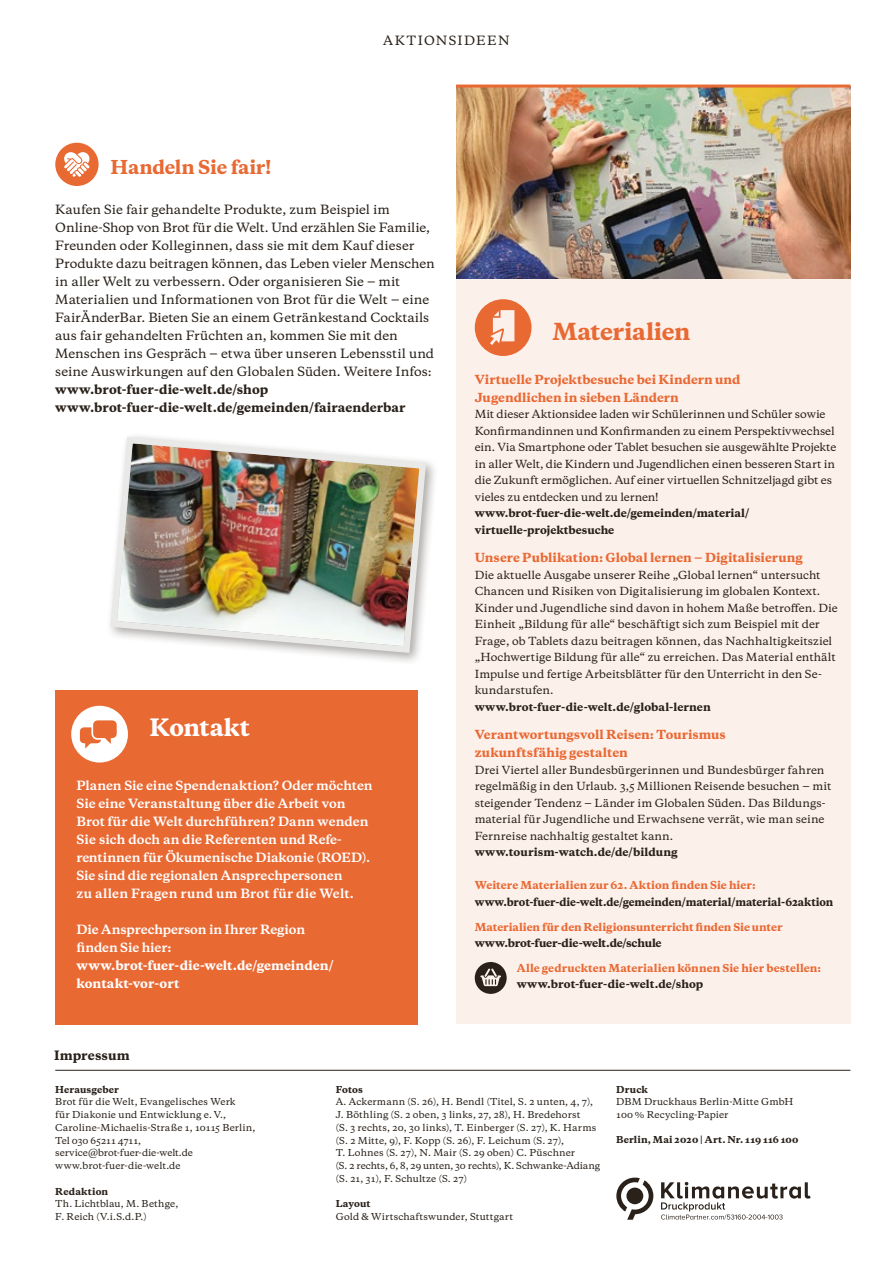
<style>
.page{position:relative;width:893px;height:1263px;background:#fff}
.page>*{position:absolute;margin:0;border:0;box-sizing:border-box;transform-origin:0 0}
.t1{font:800 22.5px "Galaxie Copernicus";letter-spacing:-.01em;color:#fff}
.t2{font:800 22.05px "Galaxie Copernicus";letter-spacing:-.015em;color:#e96933}
.t3{font:800 18px "Galaxie Copernicus";letter-spacing:-.015em;color:#e96933}
.t4{font:800 12.15px "Galaxie Copernicus";letter-spacing:.01em;color:#29211a}
.t5{font:500 12px/18px "Galaxie Copernicus";color:#29211a}
.t6{font:700 12px/18px "Galaxie Copernicus";letter-spacing:-.005em;color:#fff}
.t7{font:800 12px/18px "Galaxie Copernicus";letter-spacing:.005em;color:#29211a}
.t8{font:800 12px/18px "Galaxie Copernicus";color:#fff}
.t9{font:500 12px "Galaxie Copernicus";letter-spacing:.105em;color:#29211a}
.t10{font:800 11.7px/18px "Galaxie Copernicus";letter-spacing:.005em;color:#e96933}
.t11{font:500 10.5px/16.5px "Galaxie Copernicus";color:#29211a}
.t12{font:800 10.5px/16.5px "Galaxie Copernicus";color:#29211a}
.t13{font:800 10.5px "Galaxie Copernicus";color:#29211a;scale:.96 1}
.t14{font:800 10.5px "Galaxie Copernicus";letter-spacing:-.025em;color:#29211a}
.t15{font:800 10.35px "Galaxie Copernicus";letter-spacing:.005em;color:#e96933}
.t16{font:500 9px/12.8px "Galaxie Copernicus";letter-spacing:.01em;color:#29211a}
.t17{font:800 9px "Galaxie Copernicus";letter-spacing:.015em;color:#29211a}
.s1{font-size:12px}
</style>
<div class="page">
<div style="left:456px;top:88px;width:394px;height:936px;background:#fcf0eb"></div>
<svg style="left:475px;top:962px;width:32px;height:32px"></svg>
<hr style="left:55px;top:1070px;width:795px;height:1px;background:#29211a">
<svg style="left:475px;top:299px;width:56px;height:57px"></svg>
<div style="left:55px;top:143px;width:44px;height:43px;background:#e96933;border-radius:50%"></div>
<div style="left:106px;top:432px;width:333px;height:234px;background:#29211a;opacity:.4"></div>
<img style="left:107px;top:433px;width:322px;height:223px">
<div style="left:55px;top:690px;width:363px;height:334px;background:#e96933"></div>
<svg style="left:71px;top:706px;width:57px;height:56px"></svg>
<img style="left:456px;top:88px;width:394px;height:190px">
<hr style="left:456px;top:85px;width:394px;height:3px;background:#e96933">
<svg style="left:616px;top:1177px;width:37px;height:43px"></svg>
<svg style="left:661px;top:1182px;width:149px;height:37px"></svg>
<svg style="left:64px;top:152px;width:26px;height:25px"></svg>
<p class="t9" style="left:383px;top:32px;width:128px">AKTIONSIDEEN</p>
<h3 class="t3" style="left:111px;top:155px;width:162px">Handeln Sie fair!</h3>
<p class="t5" style="left:55px;top:201px;width:381px">Kaufen Sie fair gehandelte Produkte, zum Beispiel im Online-Shop von Brot für die Welt. Und erzählen Sie Familie, Freunden oder Kolleginnen, dass sie mit dem Kauf dieser Produkte dazu beitragen können, das Leben vieler Menschen in aller Welt zu verbessern. Oder organisieren Sie ‒ mit Materialien und Informationen von Brot für die Welt ‒ eine FairÄnderBar. Bieten Sie an einem Getränkestand Cocktails aus fair gehandelten Früchten an, kommen Sie mit den Menschen ins Gespräch ‒ etwa über unseren Lebensstil und seine Auswirkungen auf den Globalen Süden. Weitere Infos:</p>
<p class="t7" style="left:55px;top:381px;width:352px">www.brot-fuer-die-welt.de/shop www.brot-fuer-die-welt.de/gemeinden/fairaenderbar</p>
<h1 class="t1" style="left:150px;top:713px;width:102px">Kontakt</h1>
<p class="t6" style="left:77px;top:777px;width:298px">Planen Sie eine Spendenaktion? Oder möchten Sie eine Veranstaltung über die Arbeit von Brot für die Welt durchführen? Dann wenden Sie sich doch an die Referenten und Refe&shy;rentinnen für Ökumenische Diakonie (ROED).<br>Sie sind die regionalen Ansprechpersonen<br>zu allen Fragen rund um Brot für die Welt.</p>
<p class="t6" style="left:77px;top:921px;width:230px">Die Ansprechperson in Ihrer Region finden Sie hier:</p>
<p class="t8" style="left:77px;top:957px;width:259px">www.brot-fuer-die-welt.de/gemeinden/ kontakt-vor-ort</p>
<p class="t4" style="left:54px;top:1048px;width:77px">Impressum</p>
<h2 class="t2" style="left:552px;top:317px;width:140px">Materialien</h2>
<p class="t10" style="left:475px;top:370px;width:267px">Virtuelle Projektbesuche bei Kindern und<br>Jugendlichen in sieben Ländern</p>
<p class="t11" style="left:475px;top:406px;width:363px">Mit dieser Aktionsidee laden wir Schülerinnen und Schüler sowie Konfirmandinnen und Konfirmanden zu einem Perspektivwechsel ein. Via Smartphone oder Tablet besuchen sie ausgewählte Projekte in aller Welt, die Kindern und Jugendlichen einen besseren Start in die Zukunft ermöglichen. Auf einer virtuellen Schnitzeljagd gibt es vieles zu entdecken und zu lernen!</p>
<p class="t12" style="left:475px;top:505px;width:276px">www.brot-fuer-die-welt.de/gemeinden/material/ virtuelle-projektbesuche</p>
<p class="t10" style="left:475px;top:549px;width:329px">Unsere Publikation: Global lernen <span class="s1">‒</span> Digitalisierung</p>
<p class="t11" style="left:475px;top:567px;width:365px">Die aktuelle Ausgabe unserer Reihe „Global lernen“ untersucht Chancen und Risiken von Digitalisierung im globalen Kontext.<br>Kinder und Jugendliche sind davon in hohem Maße betroffen. Die Einheit „Bildung für alle“ beschäftigt sich zum Beispiel mit der Frage, ob Tablets dazu beitragen können, das Nachhaltigkeitsziel „Hochwertige Bildung für alle“ zu erreichen. Das Material enthält Impulse und fertige Arbeitsblätter für den Unterricht in den Se&shy;kundarstufen.</p>
<p class="t12" style="left:475px;top:699px;width:238px">www.brot-fuer-die-welt.de/global-lernen</p>
<p class="t10" style="left:475px;top:726px;width:253px">Verantwortungsvoll Reisen: Tourismus zukunftsfähig gestalten</p>
<p class="t11" style="left:475px;top:762px;width:358px">Drei Viertel aller Bundesbürgerinnen und Bundesbürger fahren regelmäßig in den Urlaub. 3,5 Millionen Reisende besuchen ‒ mit steigender Tendenz ‒ Länder im Globalen Süden. Das Bildungs&shy;material für Jugendliche und Erwachsene verrät, wie man seine Fernreise nachhaltig gestaltet kann.</p>
<p class="t12" style="left:475px;top:844px;width:204px">www.tourism-watch.de/de/bildung</p>
<p class="t15" style="left:475px;top:878px;width:282px">Weitere Materialien zur 62. Aktion finden Sie hier:</p>
<p class="t13" style="left:475px;top:895px;width:375px">www.brot-fuer-die-welt.de/gemeinden/material/material-62aktion</p>
<p class="t15" style="left:475px;top:920px;width:309px">Materialien für den Religionsunterricht finden Sie unter</p>
<p class="t14" style="left:475px;top:936px;width:188px">www.brot-fuer-die-welt.de/schule</p>
<p class="t15" style="left:517px;top:961px;width:306px">Alle gedruckten Materialien können Sie hier bestellen:</p>
<p class="t12" style="left:517px;top:976px;width:188px">www.brot-fuer-die-welt.de/shop</p>
<p class="t17" style="left:55px;top:1083px;width:65px">Herausgeber</p>
<p class="t16" style="left:55px;top:1095px;width:201px">Brot für die Welt, Evangelisches Werk<br>für Diakonie und Entwicklung e. V., Caroline-Michaelis-Straße 1, 10115 Berlin, Tel 030 65211 4711, service@brot-fuer-die-welt.de www.brot-fuer-die-welt.de</p>
<p class="t17" style="left:55px;top:1185px;width:54px">Redaktion</p>
<p class="t16" style="left:55px;top:1197px;width:125px">Th. Lichtblau, M. Bethge,<br>F. Reich (V.i.S.d.P.)</p>
<p class="t17" style="left:336px;top:1083px;width:29px">Fotos</p>
<p class="t16" style="left:336px;top:1095px;width:266px">A. Ackermann (S. 26), H. Bendl (Titel, S. 2 unten, 4, 7), J. Böthling (S. 2 oben, 3 links, 27, 28), H. Bredehorst<br>(S. 3 rechts, 20, 30 links), T. Einberger (S. 27), K. Harms (S. 2 Mitte, 9), F. Kopp (S. 26), F. Leichum (S. 27),<br>T. Lohnes (S. 27), N. Mair (S. 29 oben) C. Püschner<br>(S. 2 rechts, 6, 8, 29 unten, 30 rechts), K. Schwanke-Adiang (S. 21, 31), F. Schultze (S. 27)</p>
<p class="t17" style="left:336px;top:1198px;width:36px">Layout</p>
<p class="t16" style="left:336px;top:1210px;width:179px">Gold &amp; Wirtschaftswunder, Stuttgart</p>
<p class="t17" style="left:616px;top:1083px;width:33px">Druck</p>
<p class="t16" style="left:616px;top:1095px;width:179px">DBM Druckhaus Berlin-Mitte GmbH<br>100 % Recycling-Papier</p>
<p class="t17" style="left:616px;top:1133px;width:184px">Berlin, Mai 2020 | Art. Nr. 119 116 100</p>
</div>
